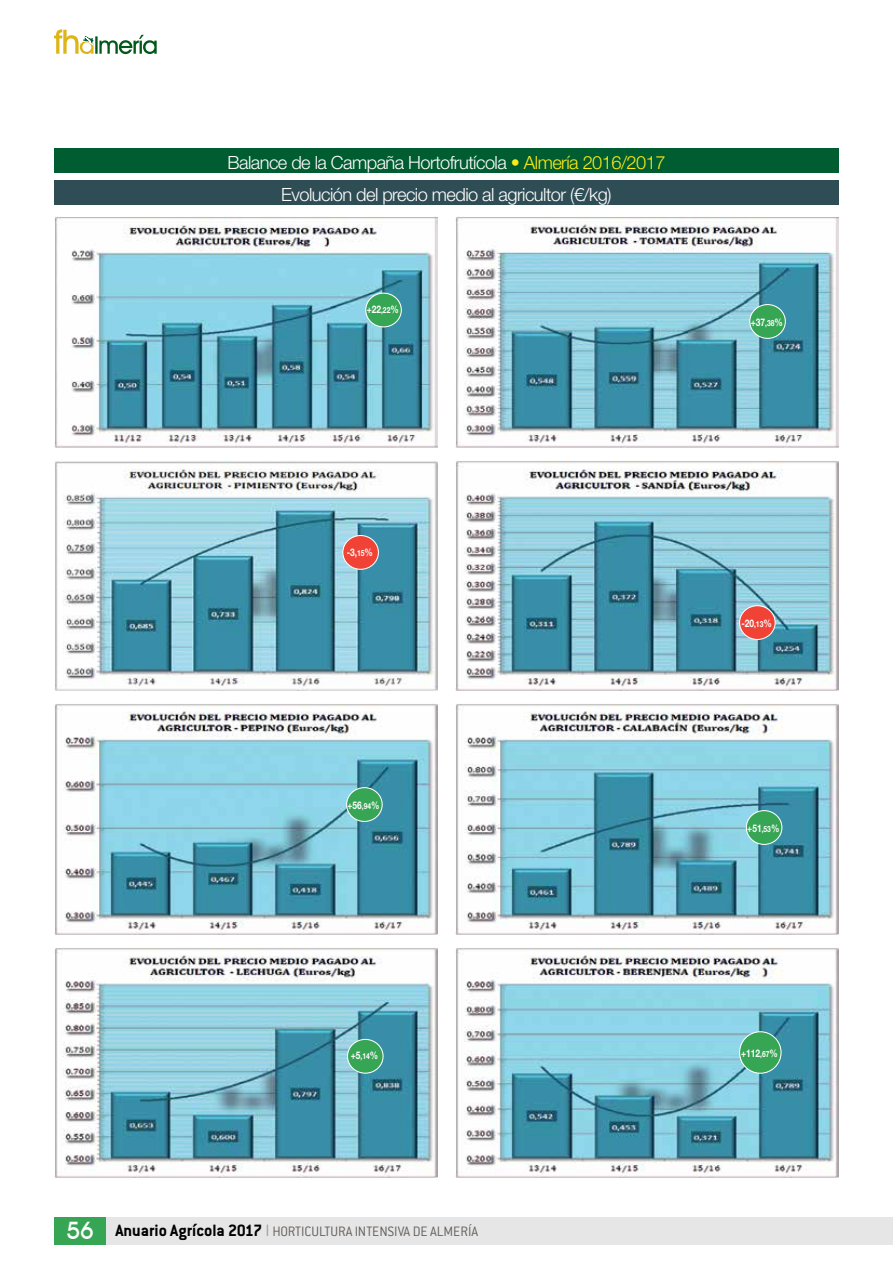
<style>
.page{position:relative;width:893px;height:1263px;background:#fff}
.page>*{position:absolute;margin:0;border:0;box-sizing:border-box;transform-origin:0 0}
.t1{font:300 18.15px/32px "Helvetica Neue LT Std";letter-spacing:-.03em;color:#fff;text-align:center}
.t2{font:300 15px "Conduit ITC";color:#65605c}
.t3{font:700 10.5px "Helvetica Neue LT Std";color:#fff;scale:.8 1}
.s1{color:#ffec15}
.s2{font-size:8.4px}
.s3{font-family:"Avant Garde IT Cby BT";font-weight:500;font-size:24px;color:#fff}
.s4{font-weight:700;font-size:18px;color:#000}
.s5{font-size:18px;color:#a19f9d}
</style>
<div class="page">
<div style="left:54px;top:1217px;width:839px;height:28px;background:#e6e6e6"></div>
<div style="left:54px;top:1217px;width:51px;height:28px;background:#36a554"></div>
<svg style="left:54px;top:29px;width:103px;height:25px"></svg>
<img style="left:54px;top:216px;width:384px;height:231px">
<img style="left:54px;top:460px;width:384px;height:231px">
<img style="left:54px;top:704px;width:384px;height:230px">
<img style="left:54px;top:947px;width:384px;height:231px">
<img style="left:455px;top:216px;width:384px;height:231px">
<img style="left:455px;top:460px;width:384px;height:231px">
<img style="left:455px;top:704px;width:384px;height:230px">
<img style="left:455px;top:947px;width:384px;height:231px">
<div style="left:54px;top:149px;width:785px;height:24px;background:#005c31"></div>
<div style="left:54px;top:181px;width:785px;height:24px;background:#2f4d55"></div>
<div style="left:366px;top:293px;width:35px;height:34px;background:#36a554;border-radius:50%"></div>
<div style="left:365px;top:293px;width:37px;height:34px;border:1px solid #fff;border-radius:50%"></div>
<div style="left:343px;top:535px;width:35px;height:34px;background:#f14236;border-radius:50%"></div>
<div style="left:342px;top:535px;width:37px;height:35px;border:1px solid #fff;border-radius:50%"></div>
<div style="left:347px;top:788px;width:35px;height:33px;background:#36a554;border-radius:50%"></div>
<div style="left:346px;top:787px;width:37px;height:35px;border:1px solid #fff;border-radius:50%"></div>
<div style="left:347px;top:1039px;width:36px;height:34px;background:#36a554;border-radius:50%"></div>
<div style="left:347px;top:1039px;width:37px;height:35px;border:1px solid #fff;border-radius:50%"></div>
<div style="left:750px;top:305px;width:35px;height:33px;background:#36a554;border-radius:50%"></div>
<div style="left:749px;top:304px;width:37px;height:35px;border:1px solid #fff;border-radius:50%"></div>
<div style="left:740px;top:606px;width:35px;height:33px;background:#f14236;border-radius:50%"></div>
<div style="left:739px;top:605px;width:37px;height:35px;border:1px solid #fff;border-radius:50%"></div>
<div style="left:746px;top:811px;width:36px;height:33px;background:#36a554;border-radius:50%"></div>
<div style="left:746px;top:810px;width:36px;height:35px;border:1px solid #fff;border-radius:50%"></div>
<div style="left:740px;top:1032px;width:41px;height:41px;background:#36a554;border-radius:50%"></div>
<div style="left:739px;top:1031px;width:43px;height:43px;border:1px solid #fff;border-radius:50%"></div>
<p class="t1" style="left:228px;top:146px;width:439px">Balance de la Campaña Hortofrutícola <span class="s1">• Almería 2016/2017<br></span>Evolución del precio medio al agricultor (€/kg)</p>
<p class="t3" style="left:367px;top:303px;width:42px">+22<span class="s2">,22</span>%</p>
<p class="t3" style="left:751px;top:316px;width:42px">+37<span class="s2">,38</span>%</p>
<p class="t3" style="left:347px;top:545px;width:34px">-3,<span class="s2">15</span>%</p>
<p class="t3" style="left:348px;top:799px;width:42px">+56<span class="s2">,94</span>%</p>
<p class="t3" style="left:351px;top:1049px;width:36px">+5<span class="s2">,14</span>%</p>
<p class="t2" style="left:66px;top:1222px;width:413px"><span class="s3">56</span> <span class="s4">Anuario Agrícola 2017</span> <span class="s5">I</span> HORTICULTURA INTENSIVA DE ALMERÍA</p>
<p class="t3" style="left:741px;top:617px;width:40px">-20<span class="s2">,13</span>%</p>
<p class="t3" style="left:747px;top:822px;width:42px">+51<span class="s2">,53</span>%</p>
<p class="t3" style="left:741px;top:1047px;width:47px">+112<span class="s2">,67</span>%</p>
</div>
